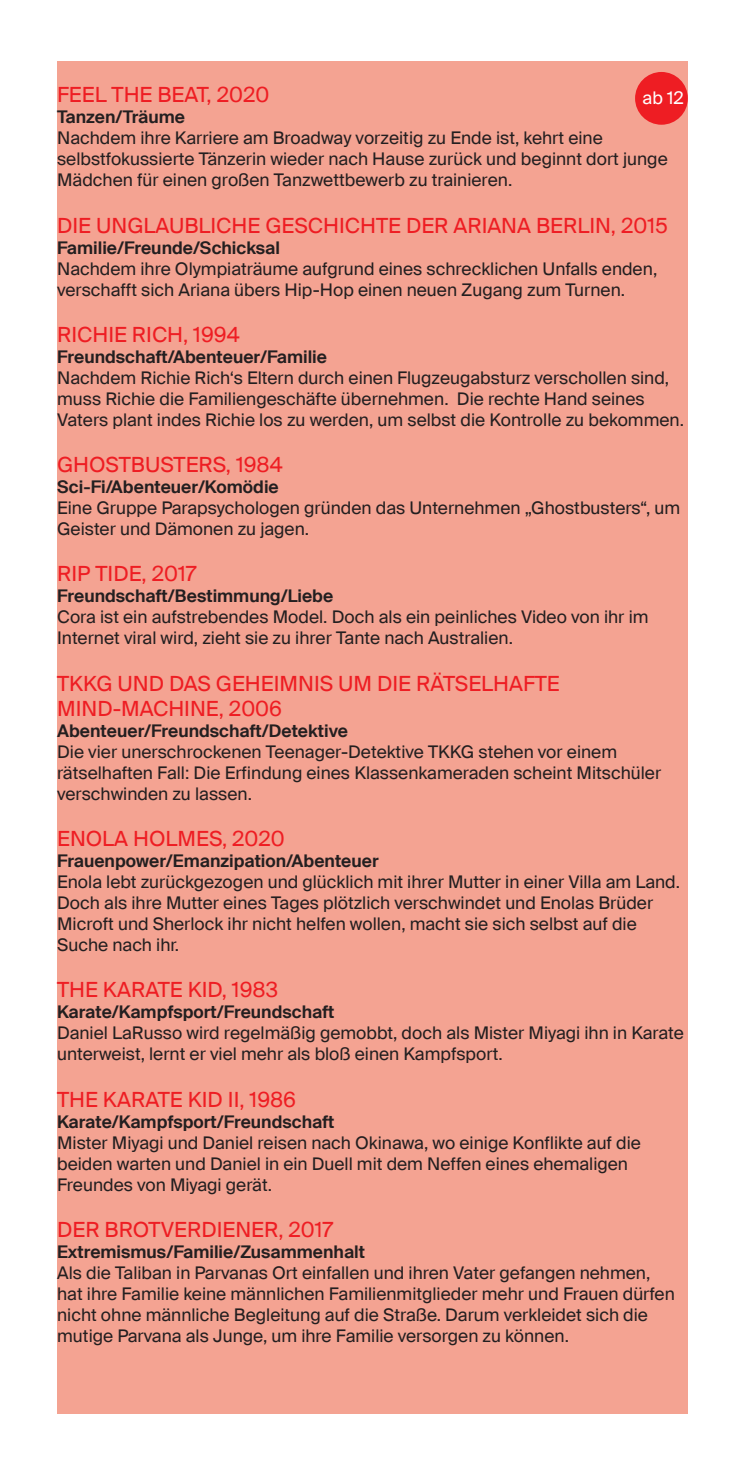
<style>
.page{position:relative;width:745px;height:1474px;background:#fff}
.page>*{position:absolute;margin:0;border:0;box-sizing:border-box;transform-origin:0 0}
.t1{font:21px "Suisse Intl";color:#ee1d23}
.t2{font:17.5px/21px "Suisse Intl";color:#231f20}
.t3{font:600 17.5px "Suisse Intl";color:#231f20}
.t4{font:17.5px "Suisse Intl";color:#fff}
</style>
<div class="page">
<div style="left:57px;top:61px;width:630px;height:1352px;background:#f4a392"></div>
<div style="left:634px;top:72px;width:53px;height:53px;background:#ee1d23;border-radius:50%"></div>
<p class="t1" style="left:57px;top:83px;width:214px">FEEL THE BEAT, 2020</p>
<p class="t3" style="left:57px;top:107px;width:129px">Tanzen/Träume</p>
<p class="t2" style="left:57px;top:128px;width:547px">Nachdem ihre Karriere am Broadway vorzeitig zu Ende ist, kehrt eine</p>
<p class="t2" style="left:57px;top:149px;width:611px">selbstfokussierte Tänzerin wieder nach Hause zurück und beginnt dort junge<br>Mädchen für einen großen Tanzwettbewerb zu trainieren.</p>
<p class="t1" style="left:57px;top:213px;width:612px">DIE UNGLAUBLICHE GESCHICHTE DER ARIANA BERLIN, 2015</p>
<p class="t3" style="left:57px;top:237px;width:224px">Familie/Freunde/Schicksal</p>
<p class="t2" style="left:57px;top:258px;width:601px">Nachdem ihre Olympiaträume aufgrund eines schrecklichen Unfalls enden, verschafft sich Ariana übers Hip-Hop einen neuen Zugang zum Turnen.</p>
<p class="t1" style="left:57px;top:322px;width:184px">RICHIE RICH, 1994</p>
<p class="t3" style="left:57px;top:346px;width:271px">Freundschaft/Abenteuer/Familie</p>
<p class="t2" style="left:57px;top:367px;width:613px">Nachdem Richie Rich‘s Eltern durch einen Flugzeugabsturz verschollen sind, muss Richie die Familiengeschäfte übernehmen. Die rechte Hand seines</p>
<p class="t2" style="left:57px;top:409px;width:628px">Vaters plant indes Richie los zu werden, um selbst die Kontrolle zu bekommen.</p>
<p class="t1" style="left:57px;top:452px;width:227px">GHOSTBUSTERS, 1984</p>
<p class="t3" style="left:57px;top:477px;width:223px">Sci-Fi/Abenteuer/Komödie</p>
<p class="t2" style="left:57px;top:497px;width:624px">Eine Gruppe Parapsychologen gründen das Unternehmen „Ghostbusters“, um<br>Geister und Dämonen zu jagen.</p>
<p class="t1" style="left:57px;top:561px;width:141px">RIP TIDE, 2017</p>
<p class="t3" style="left:57px;top:586px;width:277px">Freundschaft/Bestimmung/Liebe</p>
<p class="t2" style="left:57px;top:606px;width:592px">Cora ist ein aufstrebendes Model. Doch als ein peinliches Video von ihr im<br>Internet viral wird, zieht sie zu ihrer Tante nach Australien.</p>
<p class="t1" style="left:57px;top:671px;width:504px">TKKG UND DAS GEHEIMNIS UM DIE RÄTSELHAFTE</p>
<p class="t1" style="left:57px;top:696px;width:226px">MIND-MACHINE, 2006</p>
<p class="t3" style="left:57px;top:720px;width:292px">Abenteuer/Freundschaft/Detektive</p>
<p class="t2" style="left:57px;top:741px;width:561px">Die vier unerschrockenen Teenager-Detektive TKKG stehen vor einem</p>
<p class="t2" style="left:57px;top:762px;width:605px">rätselhaften Fall: Die Erfindung eines Klassenkameraden scheint Mitschüler verschwinden zu lassen.</p>
<p class="t1" style="left:57px;top:826px;width:229px">ENOLA HOLMES, 2020</p>
<p class="t3" style="left:57px;top:850px;width:323px">Frauenpower/Emanzipation/Abenteuer</p>
<p class="t2" style="left:57px;top:871px;width:624px">Enola lebt zurückgezogen und glücklich mit ihrer Mutter in einer Villa am Land.<br>Doch als ihre Mutter eines Tages plötzlich verschwindet und Enolas Brüder</p>
<p class="t2" style="left:57px;top:913px;width:581px">Microft und Sherlock ihr nicht helfen wollen, macht sie sich selbst auf die</p>
<p class="t2" style="left:57px;top:934px;width:124px">Suche nach ihr.</p>
<p class="t1" style="left:57px;top:977px;width:222px">THE KARATE KID, 1983</p>
<p class="t3" style="left:57px;top:1002px;width:278px">Karate/Kampfsport/Freundschaft</p>
<p class="t2" style="left:57px;top:1022px;width:628px">Daniel LaRusso wird regelmäßig gemobbt, doch als Mister Miyagi ihn in Karate unterweist, lernt er viel mehr als bloß einen Kampfsport.</p>
<p class="t1" style="left:57px;top:1086px;width:240px">THE KARATE KID II, 1986</p>
<p class="t3" style="left:57px;top:1111px;width:278px">Karate/Kampfsport/Freundschaft</p>
<p class="t2" style="left:57px;top:1131px;width:585px">Mister Miyagi und Daniel reisen nach Okinawa, wo einige Konflikte auf die</p>
<p class="t2" style="left:57px;top:1152px;width:572px">beiden warten und Daniel in ein Duell mit dem Neffen eines ehemaligen</p>
<p class="t2" style="left:57px;top:1173px;width:216px">Freundes von Miyagi gerät.</p>
<p class="t1" style="left:57px;top:1217px;width:277px">DER BROTVERDIENER, 2017</p>
<p class="t3" style="left:57px;top:1241px;width:309px">Extremismus/Familie/Zusammenhalt</p>
<p class="t2" style="left:57px;top:1262px;width:619px">Als die Taliban in Parvanas Ort einfallen und ihren Vater gefangen nehmen, hat ihre Familie keine männlichen Familienmitglieder mehr und Frauen dürfen nicht ohne männliche Begleitung auf die Straße. Darum verkleidet sich die mutige Parvana als Junge, um ihre Familie versorgen zu können.</p>
<p class="t4" style="left:642px;top:87px;width:43px">ab 12</p>
</div>
